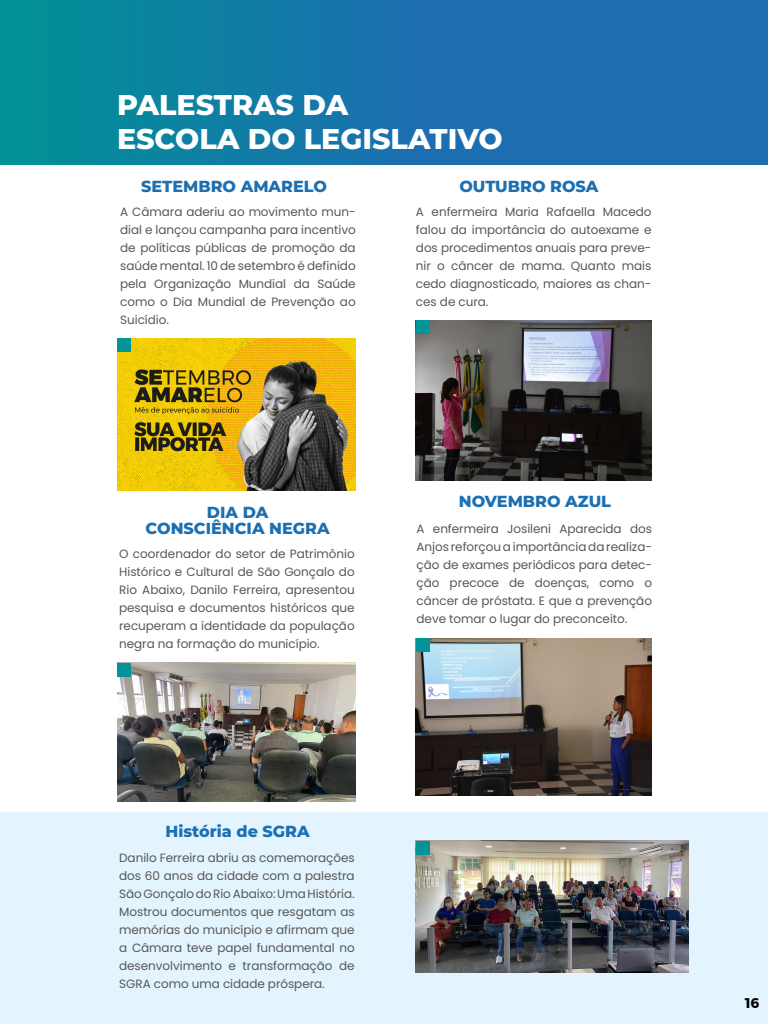
<style>
.page{position:relative;width:768px;height:1024px;background:#fff}
.page>*{position:absolute;margin:0;border:0;box-sizing:border-box;transform-origin:0 0}
.t1{font:800 28.5px/34px "Montserrat";color:#fff}
.t2{font:800 16px/16px "Montserrat";color:#1c6fb1;text-align:center}
.t3{font:700 14px "Montserrat";color:#000}
.t4{font:12px/18px "Poppins";letter-spacing:-.005em;color:#575756;text-align:justify}
</style>
<div class="page">
<div style="left:0;top:812px;width:768px;height:212px;background:#e3f4ff"></div>
<div style="left:0;top:0;width:768px;height:165px;background:linear-gradient(to right,#068a9b,#2365b7)"></div>
<img style="left:117px;top:338px;width:239px;height:152px">
<img style="left:416px;top:321px;width:235px;height:159px">
<div style="left:117px;top:338px;width:14px;height:14px;background:#029496"></div>
<div style="left:416px;top:320px;width:14px;height:14px;background:#029496"></div>
<img style="left:117px;top:663px;width:239px;height:138px">
<img style="left:416px;top:638px;width:235px;height:158px">
<img style="left:416px;top:841px;width:272px;height:131px">
<div style="left:416px;top:638px;width:14px;height:14px;background:#029496"></div>
<div style="left:416px;top:841px;width:14px;height:14px;background:#029496"></div>
<div style="left:117px;top:663px;width:14px;height:13px;background:#029496"></div>
<h1 class="t1" style="left:117px;top:86px;width:387px">PALESTRAS DA<br>ESCOLA DO LEGISLATIVO</h1>
<h2 class="t2" style="left:141px;top:177px;width:187px">SETEMBRO AMARELO</h2>
<h2 class="t2" style="left:459px;top:177px;width:141px">OUTUBRO ROSA</h2>
<p class="t4" style="left:120px;top:203px;width:237px">A Câmara aderiu ao movimento mun&shy;dial e lançou campanha para incentivo de políticas públicas de promoção da saúde mental. 10 de setembro é definido pela Organização Mundial da Saúde como o Dia Mundial de Prevenção ao Suicídio.</p>
<p class="t4" style="left:416px;top:203px;width:237px">A enfermeira Maria Rafaella Macedo falou da importância do autoexame e dos procedimentos anuais para preve&shy;nir o câncer de mama. Quanto mais cedo diagnosticado, maiores as chan&shy;ces de cura.</p>
<h2 class="t2" style="left:146px;top:503px;width:186px">DIA DA<br>CONSCIÊNCIA NEGRA</h2>
<p class="t4" style="left:119px;top:544px;width:237px">O coordenador do setor de Patrimônio Histórico e Cultural de São Gonçalo do Rio Abaixo, Danilo Ferreira, apresentou pesquisa e documentos históricos que recuperam a identidade da população negra na formação do município.</p>
<h2 class="t2" style="left:459px;top:493px;width:154px">NOVEMBRO AZUL</h2>
<p class="t4" style="left:417px;top:520px;width:237px">A enfermeira Josileni Aparecida dos Anjos reforçou a importância da realiza&shy;ção de exames periódicos para detec&shy;ção precoce de doenças, como o câncer de próstata. E que a prevenção deve tomar o lugar do preconceito.</p>
<h2 class="t2" style="left:166px;top:822px;width:146px">História de SGRA</h2>
<p class="t4" style="left:119px;top:849px;width:237px">Danilo Ferreira abriu as comemorações dos 60 anos da cidade com a palestra São Gonçalo do Rio Abaixo: Uma História.<br>Mostrou documentos que resgatam as memórias do município e afirmam que a Câmara teve papel fundamental no desenvolvimento e transformação de SGRA como uma cidade próspera.</p>
<p class="t3" style="left:745px;top:992px;width:16px">16</p>
</div>
